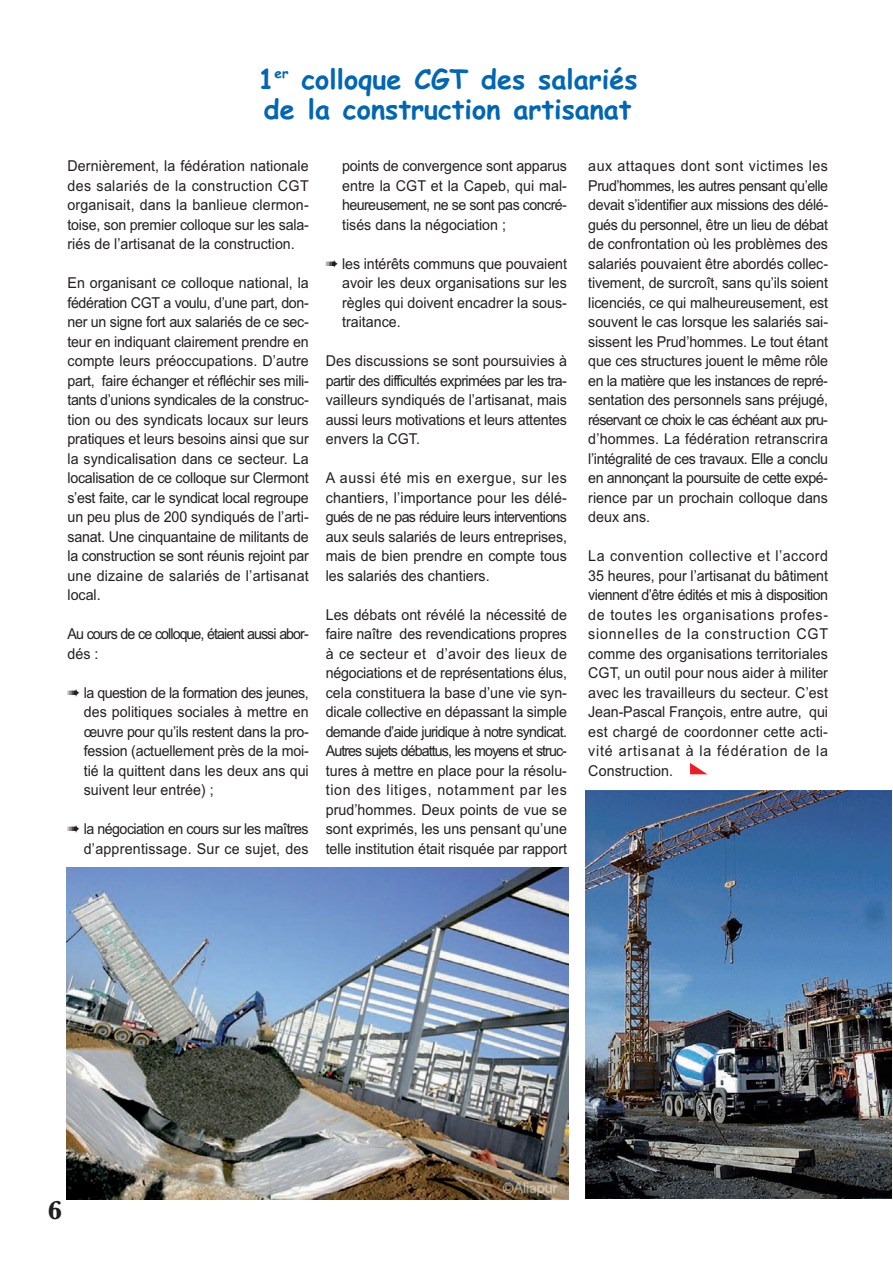
<style>
.page{position:relative;width:893px;height:1263px;background:#fff}
.page>*{position:absolute;margin:0;border:0;box-sizing:border-box;transform-origin:0 0}
.t1{font:700 27px/30px "Comic Sans MS";color:#0166b3}
.t2{font:700 27px "Baskerville";color:#231f20}
.t3{font:15px/19.5px "Arial";color:#231f20;text-align:justify;scale:.95 1}
.t4{font:15px/19.5px "Arial";letter-spacing:-.04em;color:#231f20;text-align:right;scale:.95 1}
.t5{font:15px/19.5px "Arial";letter-spacing:-.065em;color:#231f20;scale:.95 1}
</style>
<div class="page">
<img style="left:66px;top:868px;width:503px;height:331px">
<svg style="left:690px;top:763px;width:17px;height:11px"></svg>
<img style="left:585px;top:791px;width:306px;height:407px">
<h1 class="t1" style="left:258px;top:65px;width:381px">1<sup>er</sup> colloque CGT des salariés de la construction artisanat</h1>
<p class="t3" style="left:67px;top:156px;width:255px">Dernièrement, la fédération nationale des salariés de la construction CGT organisait, dans la banlieue clermon&shy;toise, son premier colloque sur les sala&shy;riés de l’artisanat de la construction.</p>
<p class="t3" style="left:67px;top:273px;width:255px">En organisant ce colloque national, la fédération CGT a voulu, d’une part, don&shy;ner un signe fort aux salariés de ce sec&shy;teur en indiquant clairement prendre en compte leurs préoccupations. D’autre part, faire échanger et réfléchir ses mili&shy;tants d’unions syndicales de la construc&shy;tion ou des syndicats locaux sur leurs pratiques et leurs besoins ainsi que sur la syndicalisation dans ce secteur. La localisation de ce colloque sur Clermont s’est faite, car le syndicat local regroupe un peu plus de 200 syndiqués de l’arti&shy;sanat. Une cinquantaine de militants de la construction se sont réunis rejoint par une dizaine de salariés de l’artisanat local.</p>
<p class="t5" style="left:67px;top:624px;width:255px">Au cours de ce colloque, étaient aussi abor&shy;dés :</p>
<p class="t3" style="left:84px;top:683px;width:238px;text-indent:-16px">➠ la question de la formation des jeunes, des politiques sociales à mettre en œuvre pour qu’ils restent dans la pro&shy;fession (actuellement près de la moi&shy;tié la quittent dans les deux ans qui suivent leur entrée) ;</p>
<p class="t4" style="left:68px;top:819px;width:255px">➠ la négociation en cours sur les maîtres d’apprentissage. Sur ce sujet, des</p>
<p class="t3" style="left:342px;top:156px;width:238px">points de convergence sont apparus entre la CGT et la Capeb, qui mal&shy;heureusement, ne se sont pas concré&shy;tisés dans la négociation ;</p>
<p class="t3" style="left:342px;top:254px;width:238px;text-indent:-16px">➠ les intérêts communs que pouvaient avoir les deux organisations sur les règles qui doivent encadrer la sous&shy;traitance.</p>
<p class="t3" style="left:326px;top:351px;width:255px">Des discussions se sont poursuivies à partir des difficultés exprimées par les tra&shy;vailleurs syndiqués de l’artisanat, mais aussi leurs motivations et leurs attentes envers la CGT.</p>
<p class="t3" style="left:326px;top:468px;width:255px">A aussi été mis en exergue, sur les chantiers, l’importance pour les délé&shy;gués de ne pas réduire leurs interventions aux seuls salariés de leurs entreprises, mais de bien prendre en compte tous les salariés des chantiers.</p>
<p class="t3" style="left:326px;top:605px;width:255px">Les débats ont révélé la nécessité de faire naître des revendications propres à ce secteur et d’avoir des lieux de négociations et de représentations élus, cela constituera la base d’une vie syn&shy;dicale collective en dépassant la simple demande d’aide juridique à notre syndicat.<br>Autres sujets débattus, les moyens et struc&shy;tures à mettre en place pour la résolu&shy;tion des litiges, notamment par les prud’hommes. Deux points de vue se sont exprimés, les uns pensant qu’une telle institution était risquée par rapport</p>
<p class="t3" style="left:588px;top:156px;width:254px">aux attaques dont sont victimes les Prud’hommes, les autres pensant qu’elle devait s’identifier aux missions des délé&shy;gués du personnel, être un lieu de débat de confrontation où les problèmes des salariés pouvaient être abordés collec&shy;tivement, de surcroît, sans qu’ils soient licenciés, ce qui malheureusement, est souvent le cas lorsque les salariés sai&shy;sissent les Prud’hommes. Le tout étant que ces structures jouent le même rôle en la matière que les instances de repré&shy;sentation des personnels sans préjugé, réservant ce choix le cas échéant aux pru&shy;d’hommes. La fédération retranscrira l’intégralité de ces travaux. Elle a conclu en annonçant la poursuite de cette expé&shy;rience par un prochain colloque dans deux ans.</p>
<p class="t3" style="left:588px;top:546px;width:254px">La convention collective et l’accord 35 heures, pour l’artisanat du bâtiment viennent d’être édités et mis à disposition de toutes les organisations profes&shy;sionnelles de la construction CGT comme des organisations territoriales CGT, un outil pour nous aider à militer avec les travailleurs du secteur. C’est Jean-Pascal François, entre autre, qui est chargé de coordonner cette acti&shy;vité artisanat à la fédération de la Construction.</p>
<h1 class="t2" style="left:48px;top:1194px;width:16px">6</h1>
</div>
